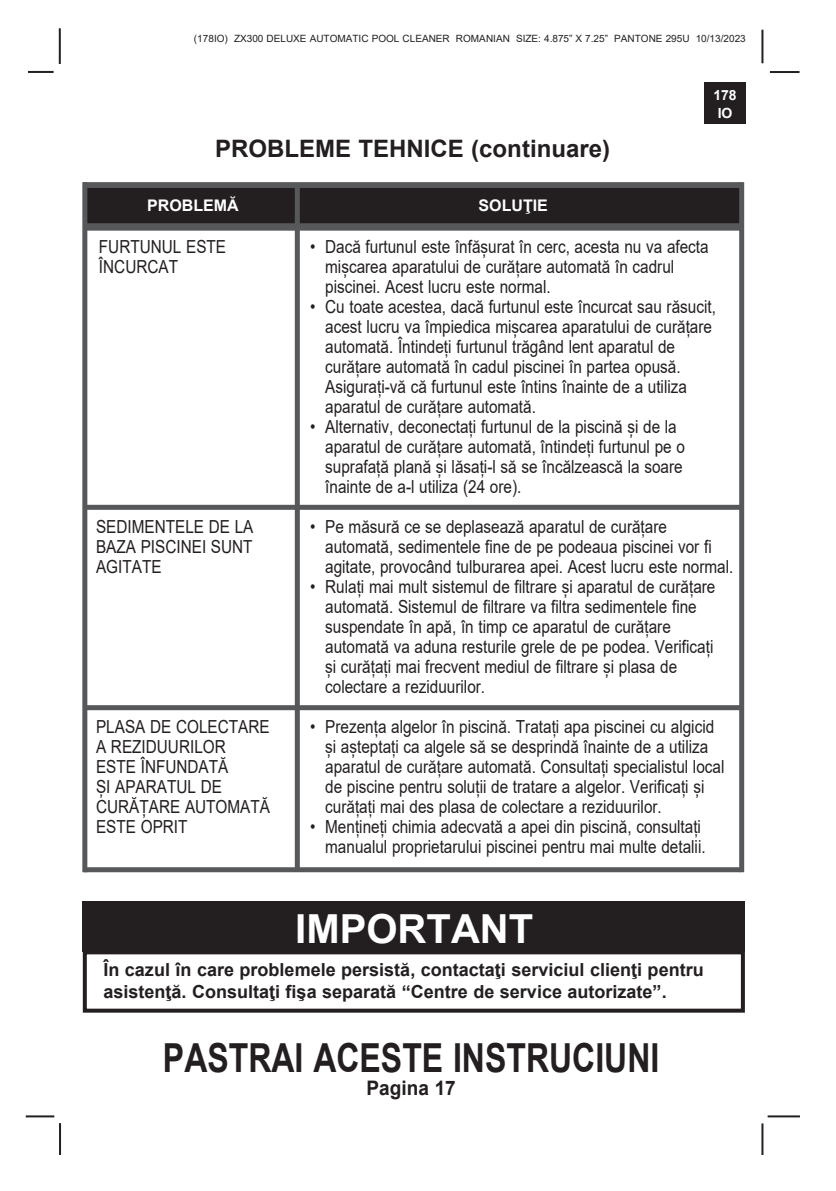
<style>
.page{position:relative;width:836px;height:1191px;background:#fff}
.page>*{position:absolute;margin:0;border:0;box-sizing:border-box;transform-origin:0 0}
.t1{font:700 40px "Arial";color:#231f20;scale:.8 1}
.t2{font:700 40px "Arial";color:#fff}
.t3{font:700 24px "Arial";color:#231f20}
.t4{font:700 20px "Arial";color:#231f20;scale:.95 1}
.headline{font:18px/20px "Arial";color:#231f20;scale:.85 1}
.t5{font:700 18px "Arial";color:#231f20}
.t6{font:700 16px "Arial";color:#fff}
.t7{font:700 14px/18px "Arial";color:#fff;text-align:center}
.t8{font:10px "Arial";color:#231f20}
</style>
<div class="page">
<hr style="left:767px;top:1115px;width:32px;height:2px;background:#231f20">
<hr style="left:769px;top:71px;width:30px;height:2px;background:#231f20">
<hr style="left:761px;top:30px;width:2px;height:33px;background:#231f20">
<hr style="left:761px;top:1123px;width:2px;height:32px;background:#231f20">
<hr style="left:28px;top:71px;width:26px;height:2px;background:#231f20">
<hr style="left:59px;top:28px;width:2px;height:36px;background:#231f20">
<hr style="left:59px;top:1123px;width:2px;height:32px;background:#231f20">
<hr style="left:26px;top:1115px;width:28px;height:2px;background:#231f20">
<div style="left:704px;top:83px;width:41px;height:41px;background:#231f20"></div>
<div style="left:83px;top:901px;width:661px;height:51px;background:#231f20"></div>
<div style="left:83px;top:950px;width:661px;height:62px;border:4px solid #231f20"></div>
<div style="left:83px;top:182px;width:657px;height:7px;background:#57585a"></div>
<div style="left:86px;top:188px;width:655px;height:37px;background:#231f20"></div>
<div style="left:295px;top:183px;width:5px;height:688px;background:#57585a"></div>
<div style="left:84px;top:223px;width:657px;height:8px;background:#57585a"></div>
<div style="left:84px;top:867px;width:656px;height:5px;background:#57585a"></div>
<div style="left:86px;top:505px;width:656px;height:5px;background:#57585a"></div>
<div style="left:85px;top:705px;width:655px;height:5px;background:#57585a"></div>
<div style="left:82px;top:182px;width:5px;height:690px;background:#57585a"></div>
<svg style="left:738px;top:182px;width:5px;height:690px;fill:#57585a"></svg>
<p class="t8" style="left:194px;top:31px;width:553px">(178IO) ZX300 DELUXE AUTOMATIC POOL CLEANER ROMANIAN SIZE: 4.875” X 7.25” PANTONE 295U 10/13/2023</p>
<p class="t3" style="left:215px;top:132px;width:396px">PROBLEME TEHNICE (continuare)</p>
<p class="t7" style="left:713px;top:86px;width:25px">178<br>IO</p>
<p class="t6" style="left:147px;top:194px;width:93px">PROBLEMĂ</p>
<p class="t6" style="left:478px;top:194px;width:71px">SOLUŢIE</p>
<p class="headline" style="left:310px;top:236px;width:470px">• Dacă furtunul este înfășurat în cerc, acesta nu va afecta</p>
<p class="headline" style="left:325px;top:256px;width:412px">mișcarea aparatului de curățare automată în cadrul</p>
<p class="headline" style="left:325px;top:276px;width:267px">piscinei. Acest lucru este normal.</p>
<p class="headline" style="left:310px;top:296px;width:479px">• Cu toate acestea, dacă furtunul este încurcat sau răsucit,</p>
<p class="headline" style="left:325px;top:316px;width:456px">acest lucru va împiedica mișcarea aparatului de curățare</p>
<p class="headline" style="left:325px;top:336px;width:413px">automată. Întindeți furtunul trăgând lent aparatul de</p>
<p class="headline" style="left:325px;top:356px;width:419px">curățare automată în cadul piscinei în partea opusă.</p>
<p class="headline" style="left:325px;top:376px;width:427px">Asigurați-vă că furtunul este întins înainte de a utiliza</p>
<p class="headline" style="left:325px;top:396px;width:249px">aparatul de curățare automată.</p>
<p class="headline" style="left:310px;top:416px;width:433px">• Alternativ, deconectați furtunul de la piscină și de la</p>
<p class="headline" style="left:325px;top:436px;width:424px">aparatul de curățare automată, întindeți furtunul pe o</p>
<p class="headline" style="left:325px;top:456px;width:422px">suprafață plană și lăsați-l să se încălzească la soare</p>
<p class="headline" style="left:325px;top:476px;width:232px">înainte de a-l utiliza (24 ore).</p>
<p class="headline" style="left:310px;top:516px;width:421px">• Pe măsură ce se deplasează aparatul de curățare</p>
<p class="headline" style="left:325px;top:536px;width:456px">automată, sedimentele fine de pe podeaua piscinei vor fi</p>
<p class="headline" style="left:325px;top:556px;width:481px">agitate, provocând tulburarea apei. Acest lucru este normal.</p>
<p class="headline" style="left:310px;top:576px;width:478px">• Rulați mai mult sistemul de filtrare și aparatul de curățare</p>
<p class="headline" style="left:325px;top:596px;width:438px">automată. Sistemul de filtrare va filtra sedimentele fine</p>
<p class="headline" style="left:325px;top:616px;width:408px">suspendate în apă, în timp ce aparatul de curățare</p>
<p class="headline" style="left:325px;top:636px;width:458px">automată va aduna resturile grele de pe podea. Verificați</p>
<p class="headline" style="left:325px;top:656px;width:415px">și curățați mai frecvent mediul de filtrare și plasa de</p>
<p class="headline" style="left:325px;top:676px;width:190px">colectare a reziduurilor.</p>
<p class="headline" style="left:310px;top:716px;width:477px">• Prezența algelor în piscină. Tratați apa piscinei cu algicid</p>
<p class="headline" style="left:325px;top:736px;width:452px">și așteptați ca algele să se desprindă înainte de a utiliza</p>
<p class="headline" style="left:325px;top:756px;width:471px">aparatul de curățare automată. Consultați specialistul local</p>
<p class="headline" style="left:325px;top:776px;width:447px">de piscine pentru soluții de tratare a algelor. Verificați și</p>
<p class="headline" style="left:325px;top:796px;width:397px">curățați mai des plasa de colectare a reziduurilor.</p>
<p class="headline" style="left:310px;top:816px;width:461px">• Mențineți chimia adecvată a apei din piscină, consultați</p>
<p class="headline" style="left:325px;top:836px;width:449px">manualul proprietarului piscinei pentru mai multe detalii.</p>
<p class="headline" style="left:99px;top:236px;width:151px">FURTUNUL ESTE<br>ÎNCURCAT</p>
<p class="headline" style="left:96px;top:516px;width:187px;text-align:justify">SEDIMENTELE DE LA BAZA PISCINEI SUNT AGITATE</p>
<p class="headline" style="left:96px;top:716px;width:206px">PLASA DE COLECTARE</p>
<p class="headline" style="left:96px;top:736px;width:154px">A REZIDUURILOR</p>
<p class="headline" style="left:96px;top:756px;width:157px">ESTE ÎNFUNDATĂ</p>
<p class="headline" style="left:96px;top:776px;width:206px">ȘI APARATUL DE<br>CURĂȚARE AUTOMATĂ<br>ESTE OPRIT</p>
<p class="t2" style="left:295px;top:900px;width:239px">IMPORTANT</p>
<p class="t5" style="left:103px;top:957px;width:601px">În cazul în care problemele persistă, contactaţi serviciul clienţi pentru</p>
<p class="t5" style="left:103px;top:978px;width:564px">asistenţă. Consultaţi fişa separată “Centre de service autorizate”.</p>
<h1 class="t1" style="left:163px;top:1030px;width:622px">PASTRAI ACESTE INSTRUCIUNI</h1>
<p class="t4" style="left:366px;top:1074px;width:95px">Pagina 17</p>
</div>
